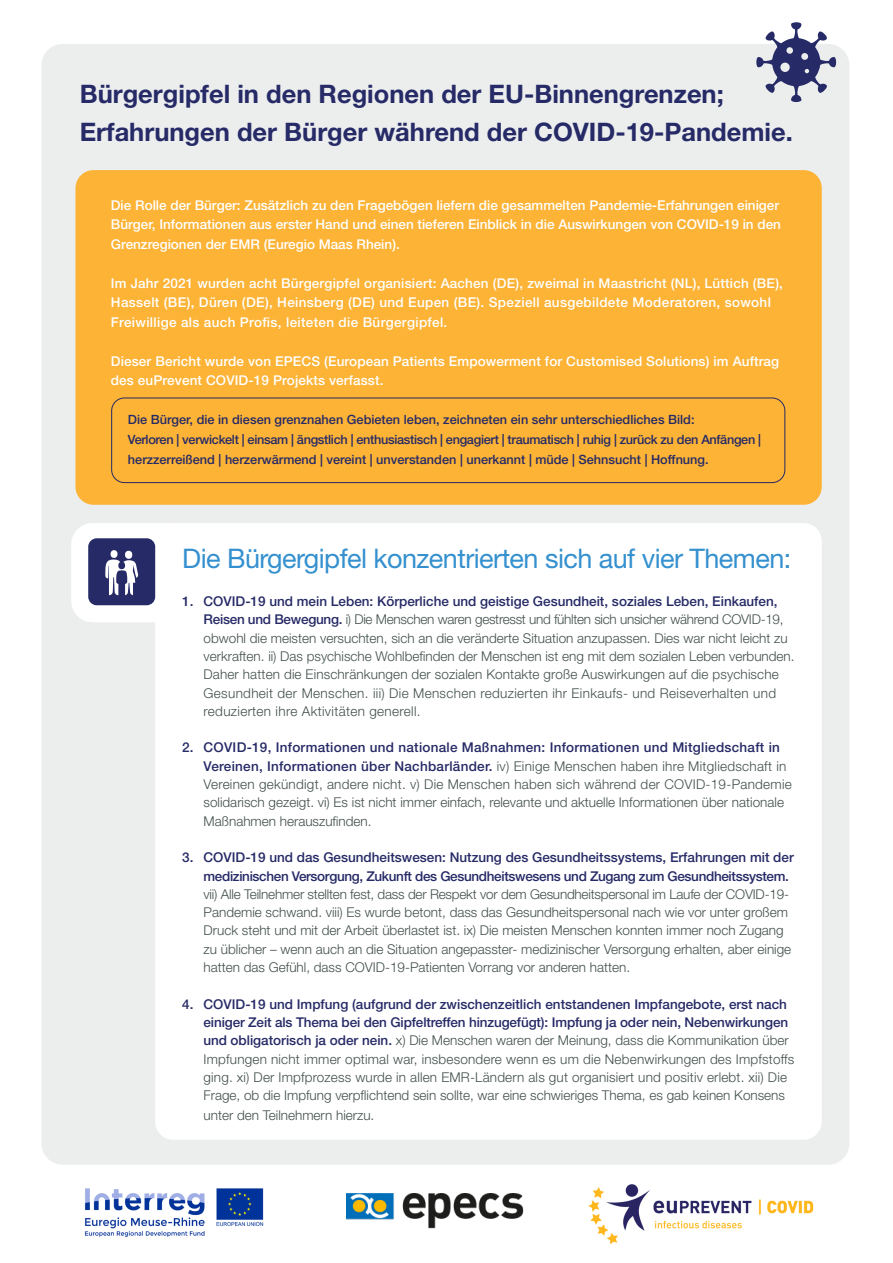
<style>
.page{position:relative;width:893px;height:1263px;background:#fff}
.page>*{position:absolute;margin:0;border:0;box-sizing:border-box;transform-origin:0 0}
.t1{font:27px "Helvetica Neue LT Std";letter-spacing:-.02em;color:#3490ce}
.t2{font:700 25.5px "Helvetica Neue LT Std";color:#262a66}
.t3{font:300 13.5px/18.3px "Helvetica Neue LT Std";color:#42504a}
.t4{font:500 13.5px/19.5px "Helvetica Neue LT Std";letter-spacing:.01em;color:#fff}
.t5{font:500 13.5px "Helvetica Neue LT Std";letter-spacing:-.025em;color:#262a66}
.t6{font:500 13.5px "Helvetica Neue LT Std";color:#262a66}
.t7{font:500 12.75px/20.2px "Helvetica Neue LT Std";letter-spacing:-.025em;color:#262a66}
.t8{font:500 12.75px "Helvetica Neue LT Std";color:#262a66}
.s1{font-weight:500;color:#262a66}
</style>
<div class="page">
<div style="left:41px;top:44px;width:808px;height:1121px;background:#eceeee;border-radius:21px"></div>
<div style="left:75px;top:170px;width:747px;height:335px;background:#fcb336;border-radius:18px"></div>
<div style="left:155px;top:523px;width:667px;height:617px;background:#fff;border-radius:18px"></div>
<div style="left:71px;top:523px;width:125px;height:99px;background:#fff;border-radius:21px"></div>
<div style="left:88px;top:538px;width:67px;height:67px;background:#262a66;border-radius:9px"></div>
<svg style="left:105px;top:550px;width:33px;height:45px"></svg>
<img style="left:346px;top:1193px;width:178px;height:36px">
<img style="left:84px;top:1188px;width:180px;height:49px">
<div style="left:111px;top:398px;width:674px;height:85px;border:1px solid #262a66;border-radius:13px"></div>
<img style="left:588px;top:1184px;width:226px;height:61px">
<svg style="left:756px;top:22px;width:80px;height:80px"></svg>
<p class="t2" style="left:80px;top:78px;width:646px">Bürgergipfel in den Regionen der EU-Binnengrenzen;</p>
<p class="t2" style="left:80px;top:116px;width:715px">Erfahrungen der Bürger während der COVID-19-Pandemie.</p>
<p class="t4" style="left:111px;top:195px;width:672px">Die Rolle der Bürger: Zusätzlich zu den Fragebögen liefern die gesammelten Pandemie-Erfahrungen einiger<br>Bürger, Informationen aus erster Hand und einen tieferen Einblick in die Auswirkungen von COVID-19 in den<br>Grenzregionen der EMR (Euregio Maas Rhein).</p>
<p class="t4" style="left:111px;top:273px;width:674px">Im Jahr 2021 wurden acht Bürgergipfel organisiert: Aachen (DE), zweimal in Maastricht (NL), Lüttich (BE),<br>Hasselt (BE), Düren (DE), Heinsberg (DE) und Eupen (BE). Speziell ausgebildete Moderatoren, sowohl</p>
<p class="t4" style="left:111px;top:312px;width:338px">Freiwillige als auch Profis, leiteten die Bürgergipfel.</p>
<p class="t4" style="left:111px;top:351px;width:670px">Dieser Bericht wurde von EPECS (European Patients Empowerment for Customised Solutions) im Auftrag des euPrevent COVID-19 Projekts verfasst.</p>
<p class="t8" style="left:128px;top:412px;width:568px">Die Bürger, die in diesen grenznahen Gebieten leben, zeichneten ein sehr unterschiedliches Bild:</p>
<p class="t7" style="left:128px;top:429px;width:635px">Verloren | verwickelt | einsam | ängstlich | enthusiastisch | engagiert | traumatisch | ruhig | zurück zu den Anfängen | herzzerreißend | herzerwärmend | vereint | unverstanden | unerkannt | müde | Sehnsucht | Hoffnung.</p>
<p class="t1" style="left:182px;top:542px;width:610px">Die Bürgergipfel konzentrierten sich auf vier Themen:</p>
<p class="t3" style="left:204px;top:592px;width:593px;text-indent:-21px"><span class="s1">1. COVID-19 und mein Leben: Körperliche und geistige Gesundheit, soziales Leben, Einkaufen, Reisen und Bewegung.</span> i) Die Menschen waren gestresst und fühlten sich unsicher während COVID-19, obwohl die meisten versuchten, sich an die veränderte Situation anzupassen. Dies war nicht leicht zu verkraften. ii) Das psychische Wohlbefinden der Menschen ist eng mit dem sozialen Leben verbunden.<br>Daher hatten die Einschränkungen der sozialen Kontakte große Auswirkungen auf die psychische Gesundheit der Menschen. iii) Die Menschen reduzierten ihr Einkaufs- und Reiseverhalten und reduzierten ihre Aktivitäten generell.</p>
<p class="t3" style="left:204px;top:738px;width:590px;text-indent:-21px"><span class="s1">2. COVID-19, Informationen und nationale Maßnahmen: Informationen und Mitgliedschaft in Vereinen, Informationen über Nachbarländer.</span> iv) Einige Menschen haben ihre Mitgliedschaft in Vereinen gekündigt, andere nicht. v) Die Menschen haben sich während der COVID-19-Pandemie solidarisch gezeigt. vi) Es ist nicht immer einfach, relevante und aktuelle Informationen über nationale Maßnahmen herauszufinden.</p>
<p class="t6" style="left:182px;top:849px;width:613px">3. COVID-19 und das Gesundheitswesen: Nutzung des Gesundheitssystems, Erfahrungen mit der</p>
<p class="t5" style="left:204px;top:868px;width:587px">medizinischen Versorgung, Zukunft des Gesundheitswesens und Zugang zum Gesundheitssystem.</p>
<p class="t3" style="left:204px;top:884px;width:589px">vii) Alle Teilnehmer stellten fest, dass der Respekt vor dem Gesundheitspersonal im Laufe der COVID-19- Pandemie schwand. viii) Es wurde betont, dass das Gesundheitspersonal nach wie vor unter großem Druck steht und mit der Arbeit überlastet ist. ix) Die meisten Menschen konnten immer noch Zugang zu üblicher – wenn auch an die Situation angepasster- medizinischer Versorgung erhalten, aber einige hatten das Gefühl, dass COVID-19-Patienten Vorrang vor anderen hatten.</p>
<p class="t3" style="left:204px;top:994px;width:592px;text-indent:-21px"><span class="s1">4. COVID-19 und Impfung (aufgrund der zwischenzeitlich entstandenen Impfangebote, erst nach einiger Zeit als Thema bei den Gipfeltreffen hinzugefügt): Impfung ja oder nein, Nebenwirkungen und obligatorisch ja oder nein.</span> x) Die Menschen waren der Meinung, dass die Kommunikation über Impfungen nicht immer optimal war, insbesondere wenn es um die Nebenwirkungen des Impfstoffs ging. xi) Der Impfprozess wurde in allen EMR-Ländern als gut organisiert und positiv erlebt. xii) Die Frage, ob die Impfung verpflichtend sein sollte, war eine schwieriges Thema, es gab keinen Konsens unter den Teilnehmern hierzu.</p>
</div>
